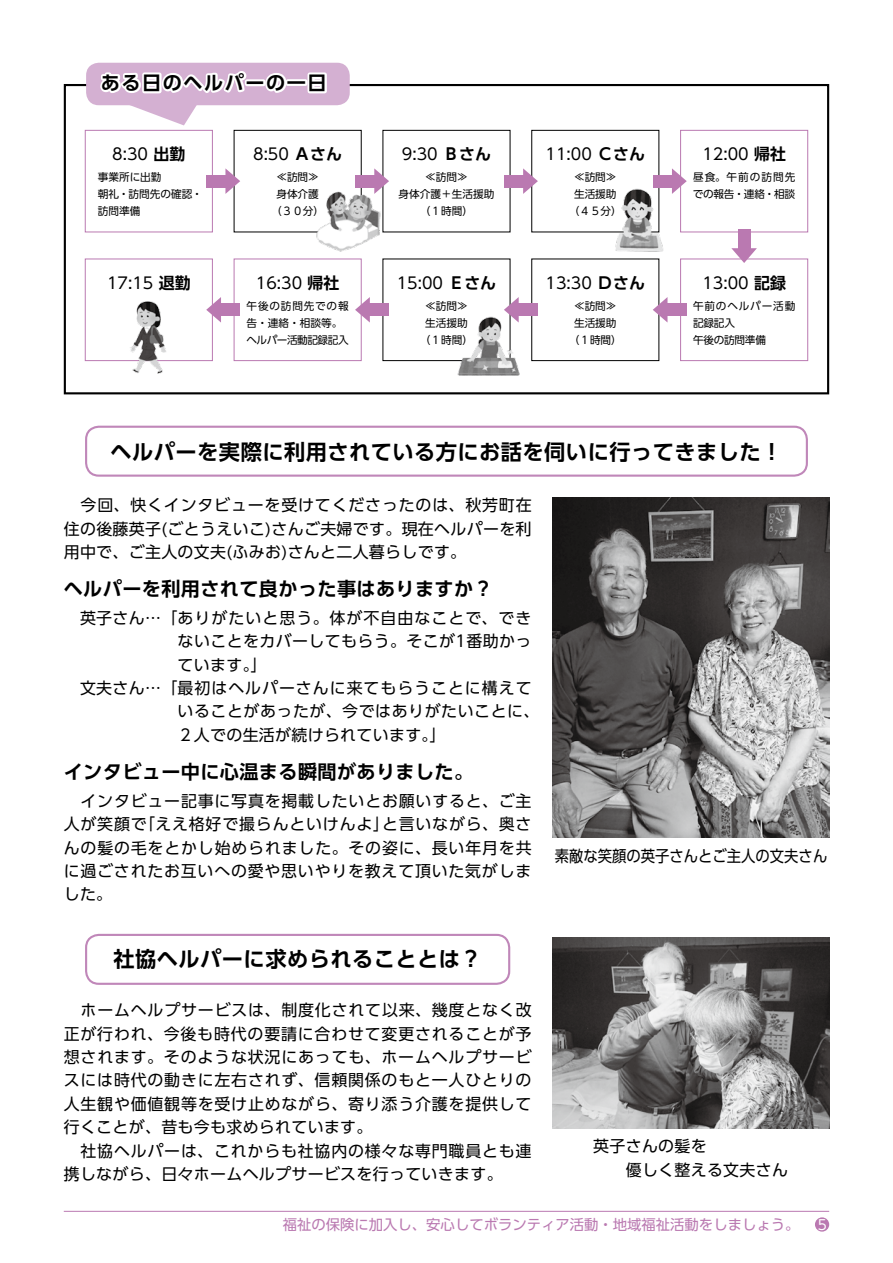
<style>
.page{position:relative;width:893px;height:1263px;background:#fff}
.page>*{position:absolute;margin:0;border:0;box-sizing:border-box;transform-origin:0 0}
.t1{font:700 21.3px "UD Shin Go Pro De";letter-spacing:.02em;color:#000}
.t2{font:700 19.2px "UD Shin Go Pro De";letter-spacing:.02em;color:#000}
.t3{font:700 19.2px "UD Shin Go Pro De";letter-spacing:.08em;color:#000}
.t4{font:15.9px/23.4px "UD Shin Go Pro";letter-spacing:.05em;color:#000;text-align:justify}
.t5{font:15.9px/23.4px "UD Shin Go Pro";letter-spacing:.02em;color:#000}
.t6{font:15.9px "UD Shin Go Pro";letter-spacing:.025em;color:#000}
.t7{font:15.9px "UD Shin Go Pro";color:#000;scale:.9 1}
.t8{font:14.4px "UD Shin Go Pro";color:#ba79b1}
.t9{font:13.8px "UD Shin Go Pro";color:#fff}
.t10{font:10.65px/17px "UD Shin Go Pro";color:#000;text-align:center}
.t11{font:10.65px/17px "UD Shin Go Pro";letter-spacing:.09em;color:#000}
.s1{font-family:"UD Shin Go Pro De";font-weight:700}
</style>
<div class="page">
<div style="left:64px;top:84px;width:765px;height:310px;background:#fff;border:2px solid #000"></div>
<hr style="left:64px;top:1211px;width:765px;height:1px;background:#ba79b1">
<div style="left:815px;top:1217px;width:14px;height:14px;background:#ba79b1;border-radius:50%"></div>
<div style="left:85px;top:426px;width:723px;height:51px;border:2px solid #c087b9;border-radius:13px"></div>
<div style="left:85px;top:934px;width:425px;height:51px;border:2px solid #c087b9;border-radius:13px"></div>
<img style="left:553px;top:497px;width:276px;height:340px">
<img style="left:553px;top:937px;width:276px;height:191px">
<div style="left:85px;top:130px;width:128px;height:102px;border:1px solid #ba79b1"></div>
<div style="left:85px;top:259px;width:128px;height:102px;border:1px solid #ba79b1"></div>
<div style="left:234px;top:130px;width:127px;height:102px;border:1px solid #000"></div>
<div style="left:234px;top:259px;width:127px;height:102px;border:1px solid #ba79b1"></div>
<div style="left:383px;top:130px;width:127px;height:102px;border:1px solid #000"></div>
<div style="left:531px;top:130px;width:128px;height:102px;border:1px solid #000"></div>
<div style="left:531px;top:259px;width:128px;height:102px;border:1px solid #000"></div>
<div style="left:680px;top:130px;width:128px;height:102px;border:1px solid #ba79b1"></div>
<div style="left:680px;top:259px;width:128px;height:102px;border:1px solid #ba79b1"></div>
<div style="left:86px;top:63px;width:264px;height:42px;background:#d4b0d2;border-radius:13px"></div>
<svg style="left:98px;top:71px;width:150px;height:54px"></svg>
<div style="left:245px;top:79px;width:21px;height:7px;border:4px solid #fff"></div>
<svg style="left:263px;top:73px;width:23px;height:20px"></svg>
<div style="left:286px;top:79px;width:21px;height:7px;border:4px solid #fff"></div>
<svg style="left:305px;top:72px;width:22px;height:22px"></svg>
<div style="left:206px;top:175px;width:24px;height:13px;background:#ba79b1"></div>
<svg style="left:225px;top:168px;width:15px;height:26px"></svg>
<div style="left:217px;top:303px;width:23px;height:13px;background:#ba79b1"></div>
<svg style="left:206px;top:297px;width:15px;height:26px"></svg>
<div style="left:355px;top:175px;width:24px;height:13px;background:#ba79b1"></div>
<svg style="left:374px;top:168px;width:15px;height:26px"></svg>
<div style="left:365px;top:303px;width:24px;height:13px;background:#ba79b1"></div>
<svg style="left:355px;top:297px;width:15px;height:26px"></svg>
<div style="left:504px;top:175px;width:24px;height:13px;background:#ba79b1"></div>
<svg style="left:523px;top:168px;width:15px;height:26px"></svg>
<div style="left:514px;top:303px;width:24px;height:13px;background:#ba79b1"></div>
<svg style="left:504px;top:297px;width:15px;height:17px"></svg>
<div style="left:653px;top:175px;width:23px;height:13px;background:#ba79b1"></div>
<svg style="left:672px;top:168px;width:15px;height:26px"></svg>
<div style="left:738px;top:229px;width:12px;height:24px;background:#ba79b1"></div>
<svg style="left:731px;top:248px;width:26px;height:15px"></svg>
<div style="left:663px;top:303px;width:24px;height:13px;background:#ba79b1"></div>
<svg style="left:653px;top:297px;width:14px;height:26px"></svg>
<img style="left:317px;top:190px;width:64px;height:62px">
<img style="left:613px;top:189px;width:50px;height:63px">
<img style="left:457px;top:314px;width:63px;height:62px">
<img style="left:124px;top:301px;width:50px;height:73px">
<p class="t3" style="left:101px;top:67px;width:227px">ある日のヘルパーの一日</p>
<p class="t4" style="left:112px;top:142px;width:75px">8:30 <span class="s1">出勤</span></p>
<p class="t10" style="left:98px;top:168px;width:106px;text-align:left">事業所に出勤<br>朝礼・訪問先の確認・訪問準備</p>
<p class="t4" style="left:107px;top:271px;width:85px">17:15 <span class="s1">退勤</span></p>
<p class="t4" style="left:253px;top:142px;width:91px">8:50 <span class="s1">Ａさん</span></p>
<p class="t10" style="left:271px;top:168px;width:55px">≪訪問≫身体介護（３０分）</p>
<p class="t4" style="left:256px;top:271px;width:85px">16:30 <span class="s1">帰社</span></p>
<p class="t10" style="left:246px;top:297px;width:104px;text-align:left">午後の訪問先での報告・連絡・相談等。ヘルパー活動記録記入</p>
<p class="t4" style="left:402px;top:142px;width:91px">9:30 <span class="s1">Ｂさん</span></p>
<p class="t10" style="left:399px;top:168px;width:97px">≪訪問≫<br>身体介護＋生活援助（１時間）</p>
<p class="t4" style="left:397px;top:271px;width:101px">15:00 <span class="s1">Ｅさん</span></p>
<p class="t10" style="left:420px;top:297px;width:55px">≪訪問≫生活援助（１時間）</p>
<p class="t4" style="left:546px;top:142px;width:101px">11:00 <span class="s1">Ｃさん</span></p>
<p class="t10" style="left:569px;top:168px;width:55px">≪訪問≫生活援助（４５分）</p>
<p class="t4" style="left:546px;top:271px;width:101px">13:30 <span class="s1">Ｄさん</span></p>
<p class="t10" style="left:569px;top:297px;width:55px">≪訪問≫生活援助（１時間）</p>
<p class="t4" style="left:702px;top:142px;width:85px">12:00 <span class="s1">帰社</span></p>
<p class="t11" style="left:693px;top:168px;width:104px">昼食。午前の訪問先での報告・連絡・相談</p>
<p class="t4" style="left:702px;top:271px;width:85px">13:00 <span class="s1">記録</span></p>
<p class="t10" style="left:693px;top:297px;width:104px;text-align:left">午前のヘルパー活動記録記入<br>午後の訪問準備</p>
<h1 class="t1" style="left:111px;top:435px;width:673px">ヘルパーを実際に利用されている方にお話を伺いに行ってきました！</h1>
<p class="t4" style="left:64px;top:493px;width:469px">　今回、快くインタビューを受けてくださったのは、秋芳町在住の後藤英子(ごとうえいこ)さんご夫婦です。現在ヘルパーを利用中で、ご主人の文夫(ふみお)さんと二人暮らしです。</p>
<p class="t2" style="left:64px;top:573px;width:430px">ヘルパーを利用されて良かった事はありますか？</p>
<p class="t4" style="left:64px;top:606px;width:469px">　英子さん…「ありがたいと思う。体が不自由なことで、でき</p>
<p class="t6" style="left:178px;top:628px;width:355px">ないことをカバーしてもらう。そこが1番助かっ</p>
<p class="t4" style="left:178px;top:652px;width:91px">ています。」</p>
<p class="t4" style="left:64px;top:676px;width:469px">　文夫さん…「最初はヘルパーさんに来てもらうことに構えて</p>
<p class="t4" style="left:178px;top:699px;width:363px">いることがあったが、今ではありがたいことに、</p>
<p class="t5" style="left:178px;top:723px;width:270px">２人での生活が続けられています。」</p>
<p class="t2" style="left:64px;top:756px;width:411px">インタビュー中に心温まる瞬間がありました。</p>
<p class="t4" style="left:64px;top:788px;width:469px">　インタビュー記事に写真を掲載したいとお願いすると、ご主人が笑顔で「ええ格好で撮らんといけんよ」と言いながら、奥さんの髪の毛をとかし始められました。その姿に、長い年月を共に過ごされたお互いへの愛や思いやりを教えて頂いた気がしました。</p>
<h1 class="t1" style="left:114px;top:942px;width:370px">社協ヘルパーに求められることとは？</h1>
<p class="t4" style="left:64px;top:998px;width:469px;text-align:left">　ホームヘルプサービスは、制度化されて以来、幾度となく改正が行われ、今後も時代の要請に合わせて変更されることが予想されます。そのような状況にあっても、ホームヘルプサービスには時代の動きに左右されず、信頼関係のもと一人ひとりの人生観や価値観等を受け止めながら、寄り添う介護を提供して行くことが、昔も今も求められています。<br>　社協ヘルパーは、これからも社協内の様々な専門職員とも連携しながら、日々ホームヘルプサービスを行っていきます。</p>
<p class="t7" style="left:555px;top:843px;width:304px">素敵な笑顔の英子さんとご主人の文夫さん</p>
<p class="t5" style="left:593px;top:1134px;width:196px">英子さんの髪を<br>　　優しく整える文夫さん</p>
<p class="t8" style="left:283px;top:1213px;width:518px">福祉の保険に加入し、安心してボランティア活動・地域福祉活動をしましょう。</p>
<p class="t9" style="left:818px;top:1213px;width:9px">5</p>
</div>
